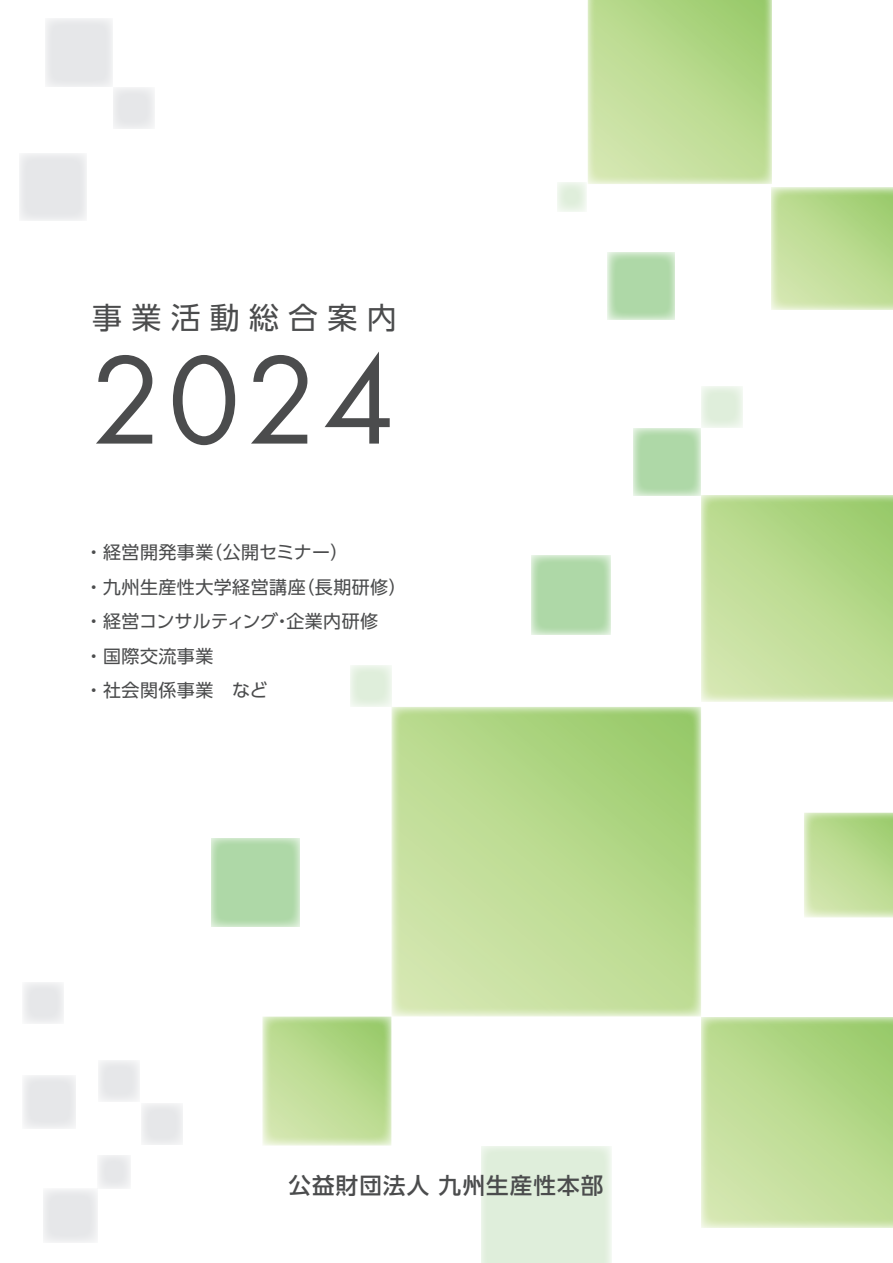
<style>
.page{position:relative;width:893px;height:1263px;background:#fff}
.page>*{position:absolute;margin:0;border:0;box-sizing:border-box;transform-origin:0 0}
.t1{font:130.8px "Futura PT";color:#4b4c4d}
.t2{font:30px "UD Shin Go Pro";letter-spacing:.31em;color:#4b4c4d}
.t3{font:500 22.5px "UD Shin Go Pro";letter-spacing:.05em;color:#4b4c4d}
.t4{font:18px/34.5px "UD Shin Go Pro";letter-spacing:.025em;color:#4b4c4d}
</style>
<div class="page">
<svg style="left:531px;top:556px;width:80px;height:79px;background:#b5dbae"></svg>
<div style="left:211px;top:838px;width:89px;height:89px;background:#aed8a7"></div>
<div style="left:141px;top:1103px;width:42px;height:42px;background:#e6e7e9"></div>
<div style="left:98px;top:1060px;width:42px;height:42px;background:#e6e7e9"></div>
<div style="left:22px;top:982px;width:42px;height:41px;background:#e6e7e9"></div>
<div style="left:350px;top:665px;width:41px;height:42px;background:#dfeedb"></div>
<div style="left:701px;top:387px;width:42px;height:41px;background:#dfeedb"></div>
<svg style="left:633px;top:428px;width:68px;height:68px;background:#b7dcb0"></svg>
<div style="left:481px;top:1146px;width:131px;height:117px;background:#dfeedb"></div>
<svg style="left:262px;top:1016px;width:129px;height:130px;background:#bedc97"></svg>
<svg style="left:391px;top:707px;width:310px;height:309px;background:#bbdb93"></svg>
<svg style="left:701px;top:496px;width:192px;height:205px;background:#bcdb94"></svg>
<svg style="left:608px;top:252px;width:67px;height:67px;background:#b5dbaf"></svg>
<div style="left:97px;top:1155px;width:34px;height:33px;background:#e6e7e9"></div>
<div style="left:43px;top:1188px;width:54px;height:54px;background:#e6e7e9"></div>
<div style="left:22px;top:1075px;width:54px;height:54px;background:#e6e7e9"></div>
<div style="left:113px;top:87px;width:41px;height:42px;background:#e6e7e9"></div>
<div style="left:45px;top:19px;width:68px;height:68px;background:#e6e7e9"></div>
<div style="left:19px;top:153px;width:68px;height:67px;background:#e6e7e9"></div>
<div style="left:557px;top:183px;width:29px;height:29px;background:#e5f1e2"></div>
<svg style="left:588px;top:0;width:184px;height:184px;background:#bddc95"></svg>
<svg style="left:772px;top:188px;width:121px;height:122px;background:#bedc96"></svg>
<svg style="left:701px;top:1017px;width:192px;height:210px;background:#bcdb94"></svg>
<svg style="left:804px;top:813px;width:89px;height:104px;background:#bfdd98"></svg>
<h2 class="t2" style="left:92px;top:293px;width:306px">事業活動総合案内</h2>
<h1 class="t1" style="left:89px;top:322px;width:308px">2024</h1>
<p class="t4" style="left:85px;top:535px;width:324px">・経営開発事業（公開セミナー）<br>・九州生産性大学経営講座（長期研修）・経営コンサルティング・企業内研修<br>・国際交流事業<br>・社会関係事業　など</p>
<p class="t3" style="left:289px;top:1167px;width:316px">公益財団法人 九州生産性本部</p>
</div>
